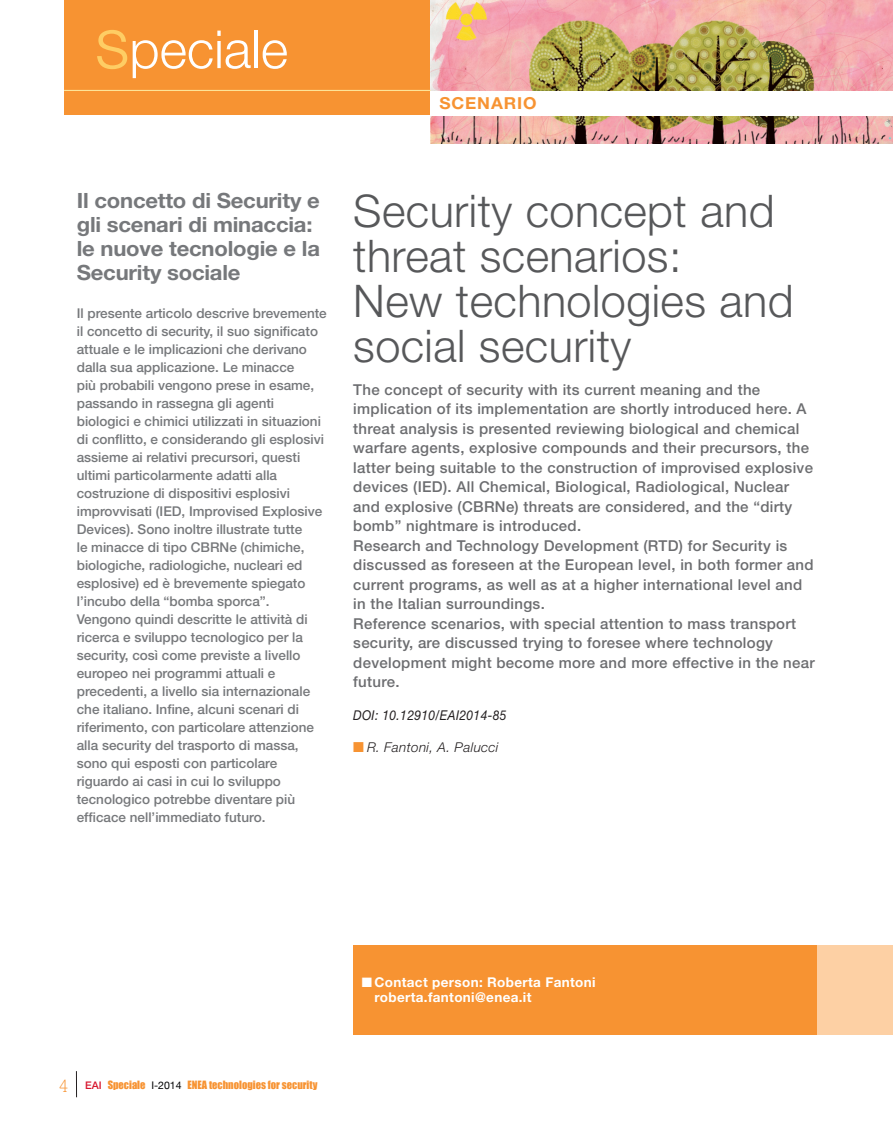
<style>
.page{position:relative;width:893px;height:1127px;background:#fff}
.page>*{position:absolute;margin:0;border:0;box-sizing:border-box;transform-origin:0 0}
.t1{font:300 52.5px "Helvetica Neue";color:#fff}
.t2{font:300 45px/45px "Helvetica Neue";letter-spacing:.01em;color:#57585a}
.t3{font:700 21px/24px "Helvetica Neue";letter-spacing:-.01em;color:#76787b;scale:1.05 1}
.t4{font:700 16.5px "Helvetica Neue";letter-spacing:.05em;color:#f79332;scale:1.05 1}
.t5{font:500 15px/19.5px "Helvetica Neue";letter-spacing:.02em;color:#6c6d70}
.t6{font:500 13.5px/18px "Helvetica Neue";color:#76787b}
.t7{font:700 13.5px/15px "Helvetica Neue";letter-spacing:.025em;color:#fff}
.t8{font:italic 13.5px "Helvetica Neue";letter-spacing:.025em;color:#231f20;scale:.9 1}
.t9{font:italic 300 13.5px "Helvetica Neue";letter-spacing:.025em;color:#231f20}
.t10{font:10.5px "Impact";color:#f79332}
.s1{font-size:72px;color:#fecd64}
.s2{color:#f79332}
.s3{font-family:"Rockwell";font-weight:300;font-size:18px}
.s4{font-family:"Helvetica Neue";font-weight:500;color:#d7162e}
.s5{font-family:"Helvetica Neue";color:#000002}
</style>
<div class="page">
<div style="left:64px;top:0;width:829px;height:115px;background:#f79332"></div>
<img style="left:430px;top:0;width:463px;height:143px">
<div style="left:430px;top:91px;width:463px;height:24px;background:#fff"></div>
<hr style="left:64px;top:90px;width:366px;height:1px;background:#ffeda3">
<svg style="left:76px;top:1071px;width:1px;height:25px"></svg>
<div style="left:353px;top:944px;width:464px;height:89px;background:#f79332"></div>
<div style="left:817px;top:944px;width:76px;height:89px;background:#fdd0a4"></div>
<h1 class="t1" style="left:95px;top:31px;width:195px"><span class="s1">s</span>peciale</h1>
<p class="t4" style="left:439px;top:97px;width:94px">SCENARIO</p>
<h3 class="t3" style="left:77px;top:190px;width:233px">Il concetto di Security e gli scenari di minaccia: le nuove tecnologie e la<br>Security sociale</h3>
<p class="t6" style="left:77px;top:305px;width:251px">Il presente articolo descrive brevemente il concetto di security, il suo significato attuale e le implicazioni che derivano dalla sua applicazione. Le minacce<br>più probabili vengono prese in esame, passando in rassegna gli agenti biologici e chimici utilizzati in situazioni di conflitto, e considerando gli esplosivi assieme ai relativi precursori, questi ultimi particolarmente adatti alla costruzione di dispositivi esplosivi improvvisati (IED, Improvised Explosive Devices). Sono inoltre illustrate tutte<br>le minacce di tipo CBRNe (chimiche, biologiche, radiologiche, nucleari ed esplosive) ed è brevemente spiegato l’incubo della “bomba sporca”.<br>Vengono quindi descritte le attività di ricerca e sviluppo tecnologico per la security, così come previste a livello europeo nei programmi attuali e precedenti, a livello sia internazionale che italiano. Infine, alcuni scenari di riferimento, con particolare attenzione alla security del trasporto di massa, sono qui esposti con particolare riguardo ai casi in cui lo sviluppo tecnologico potrebbe diventare più efficace nell’immediato futuro.</p>
<h2 class="t2" style="left:353px;top:193px;width:442px">Security concept and threat scenarios:<br>New technologies and social security</h2>
<p class="t5" style="left:353px;top:381px;width:463px">The concept of security with its current meaning and the implication of its implementation are shortly introduced here. A threat analysis is presented reviewing biological and chemical warfare agents, explosive compounds and their precursors, the latter being suitable to the construction of improvised explosive devices (IED). All Chemical, Biological, Radiological, Nuclear and explosive (CBRNe) threats are considered, and the “dirty bomb” nightmare is introduced.<br>Research and Technology Development (RTD) for Security is discussed as foreseen at the European level, in both former and current programs, as well as at a higher international level and in the Italian surroundings.<br>Reference scenarios, with special attention to mass transport security, are discussed trying to foresee where technology development might become more and more effective in the near future.</p>
<p class="t8" style="left:353px;top:709px;width:172px">DOI: 10.12910/EAI2014-85</p>
<p class="t9" style="left:353px;top:742px;width:147px"><span class="s2">■</span> R. Fantoni, A. Palucci</p>
<p class="t10" style="left:59px;top:1078px;width:260px"><span class="s3">4</span> <span class="s4">EAI</span> Speciale <span class="s5">I-2014</span> ENEA technologies for security</p>
<p class="t7" style="left:374px;top:975px;width:223px;text-indent:-13px">■ Contact person: Roberta Fantoni roberta.fantoni@enea.it</p>
</div>
